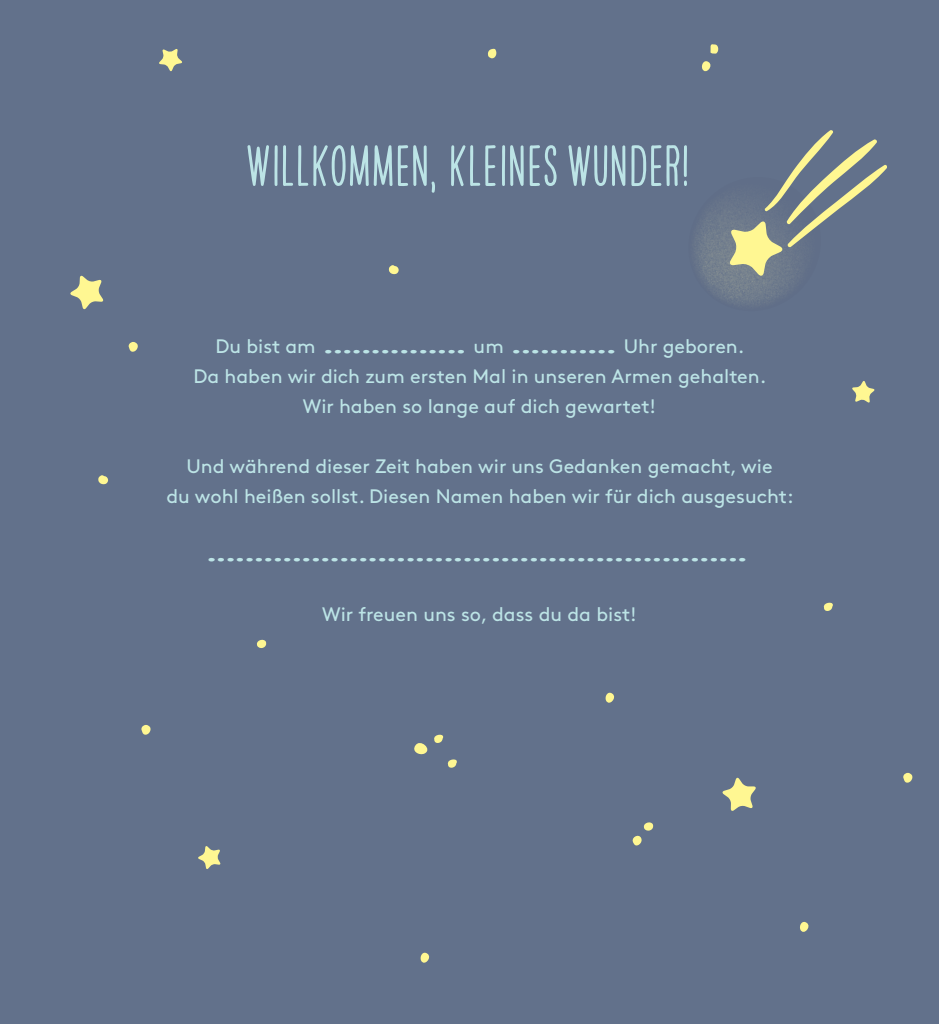
<style>
.page{position:relative;width:939px;height:1024px;background:#62718b}
.page>*{position:absolute;margin:0;border:0;box-sizing:border-box;transform-origin:0 0}
.t1{font:700 51px "HAVEANICEDAY Tall";letter-spacing:.03em;color:#bce4e6}
.t2{font:19.5px/30px "Brown Std";color:#bce4e6;text-align:center}
.t3{font:expanded 19.5px "Komika Title";color:#bce4e6}
.s1{font-family:"Brown Std";font-stretch:normal}
</style>
<div class="page">
<img style="left:695px;top:210px;width:99px;height:93px">
<svg style="left:729px;top:130px;width:158px;height:147px"></svg>
<svg style="left:722px;top:777px;width:34px;height:34px"></svg>
<svg style="left:70px;top:275px;width:34px;height:35px"></svg>
<svg style="left:198px;top:846px;width:23px;height:23px"></svg>
<svg style="left:159px;top:49px;width:23px;height:23px"></svg>
<svg style="left:852px;top:381px;width:23px;height:22px"></svg>
<svg style="left:800px;top:921px;width:9px;height:11px"></svg>
<svg style="left:605px;top:692px;width:9px;height:11px"></svg>
<svg style="left:702px;top:44px;width:17px;height:28px"></svg>
<svg style="left:128px;top:342px;width:10px;height:10px"></svg>
<svg style="left:141px;top:725px;width:10px;height:10px"></svg>
<svg style="left:632px;top:822px;width:22px;height:24px"></svg>
<svg style="left:414px;top:734px;width:43px;height:34px"></svg>
<svg style="left:98px;top:475px;width:10px;height:9px"></svg>
<svg style="left:420px;top:952px;width:10px;height:11px"></svg>
<svg style="left:903px;top:772px;width:10px;height:11px"></svg>
<svg style="left:488px;top:48px;width:9px;height:11px"></svg>
<svg style="left:257px;top:639px;width:10px;height:9px"></svg>
<svg style="left:823px;top:602px;width:10px;height:9px"></svg>
<svg style="left:389px;top:265px;width:10px;height:9px"></svg>
<h1 class="t1" style="left:249px;top:136px;width:442px">WILLKOMMEN, KLEINES WUNDER!</h1>
<p class="t3" style="left:216px;top:331px;width:530px"><span class="s1">Du bist am</span> ............... <span class="s1">um</span> ........... <span class="s1">Uhr geboren.</span></p>
<p class="t2" style="left:194px;top:361px;width:574px">Da haben wir dich zum ersten Mal in unseren Armen gehalten.<br>Wir haben so lange auf dich gewartet!</p>
<p class="t2" style="left:166px;top:451px;width:629px">Und während dieser Zeit haben wir uns Gedanken gemacht, wie<br>du wohl heißen sollst. Diesen Namen haben wir für dich ausgesucht:</p>
<p class="t3" style="left:209px;top:539px;width:542px">.........................................................</p>
<p class="t2" style="left:322px;top:599px;width:316px">Wir freuen uns so, dass du da bist!</p>
</div>
